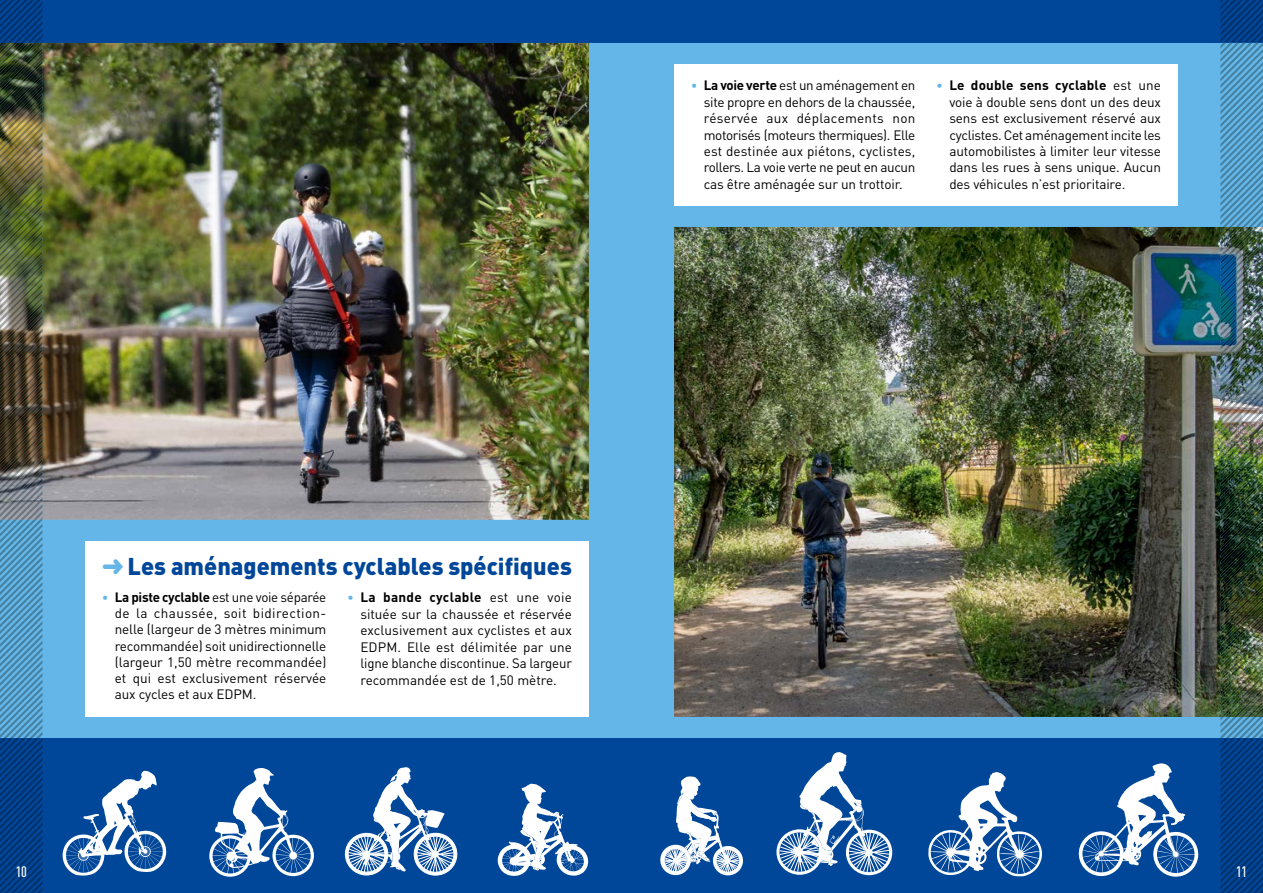
<style>
.page{position:relative;width:1263px;height:893px;background:#fff}
.page>*{position:absolute;margin:0;border:0;box-sizing:border-box;transform-origin:0 0}
.t1{font:900 24px "DIN Pro";color:#004799}
.t2{font:500 condensed 15px "DIN Pro";color:#fff}
.t3{font:13.5px/16.4px "DIN Pro";letter-spacing:-.01em;color:#000;text-align:justify}
.s1{font-weight:700;font-size:12.75px;color:#63b6e7}
.s2{font-weight:700}
</style>
<div class="page">
<div style="left:0;top:0;width:631px;height:893px;background:#63b6e7"></div>
<div style="left:631px;top:0;width:632px;height:893px;background:#63b6e7"></div>
<div style="left:0;top:738px;width:631px;height:155px;background:#004799"></div>
<div style="left:631px;top:738px;width:632px;height:155px;background:#004799"></div>
<div style="left:85px;top:541px;width:504px;height:176px;background:#fff"></div>
<div style="left:674px;top:64px;width:504px;height:142px;background:#fff"></div>
<img style="left:674px;top:227px;width:546px;height:490px">
<img style="left:43px;top:43px;width:546px;height:477px">
<svg style="left:209px;top:768px;width:105px;height:109px"></svg>
<svg style="left:928px;top:772px;width:114px;height:104px"></svg>
<svg style="left:1078px;top:763px;width:121px;height:114px"></svg>
<svg style="left:62px;top:771px;width:105px;height:105px"></svg>
<svg style="left:345px;top:767px;width:112px;height:108px"></svg>
<svg style="left:498px;top:784px;width:90px;height:92px"></svg>
<svg style="left:776px;top:752px;width:116px;height:123px"></svg>
<svg style="left:660px;top:776px;width:83px;height:100px"></svg>
<div style="left:0;top:0;width:631px;height:43px;background:#004799"></div>
<div style="left:631px;top:0;width:632px;height:43px;background:#004799"></div>
<img style="left:0;top:74px;width:43px;height:411px">
<img style="left:0;top:54px;width:37px;height:26px">
<svg style="left:0;top:0;width:43px;height:54px"></svg>
<img style="left:7px;top:485px;width:36px;height:26px">
<svg style="left:0;top:511px;width:43px;height:382px"></svg>
<img style="left:1220px;top:239px;width:43px;height:449px">
<svg style="left:1220px;top:0;width:43px;height:239px"></svg>
<img style="left:1227px;top:681px;width:36px;height:26px">
<svg style="left:1220px;top:707px;width:43px;height:186px"></svg>
<p class="t3" style="left:704px;top:76px;width:213px;text-indent:-13px"><span class="s1">•</span> <span class="s2">La voie verte</span> est un aménagement en site propre en dehors de la chaussée, réservée aux déplacements non motorisés (moteurs thermiques). Elle est destinée aux piétons, cyclistes, rollers. La voie verte ne peut en aucun cas être aménagée sur un trottoir.</p>
<p class="t3" style="left:949px;top:76px;width:213px;text-indent:-13px"><span class="s1">•</span> <span class="s2">Le double sens cyclable</span> est une voie à double sens dont un des deux sens est exclusivement réservé aux cyclistes. Cet aménagement incite les automobilistes à limiter leur vitesse dans les rues à sens unique. Aucun des véhicules n’est prioritaire.</p>
<h1 class="t1" style="left:128px;top:546px;width:446px">Les aménagements cyclables spécifiques</h1>
<p class="t3" style="left:115px;top:588px;width:213px;text-indent:-13px"><span class="s1">•</span> <span class="s2">La piste cyclable</span> est une voie séparée de la chaussée, soit bidirection&shy;nelle (largeur de 3 mètres minimum recommandée) soit unidirectionnelle (largeur 1,50 mètre recommandée) et qui est exclusivement réservée aux cycles et aux EDPM.</p>
<p class="t3" style="left:360px;top:588px;width:213px;text-indent:-13px"><span class="s1">•</span> <span class="s2">La bande cyclable</span> est une voie située sur la chaussée et réservée exclusivement aux cyclistes et aux EDPM. Elle est délimitée par une ligne blanche discontinue. Sa largeur recommandée est de 1,50 mètre.</p>
<p class="t2" style="left:16px;top:861px;width:13px">10</p>
<p class="t2" style="left:1236px;top:861px;width:13px">11</p>
</div>
